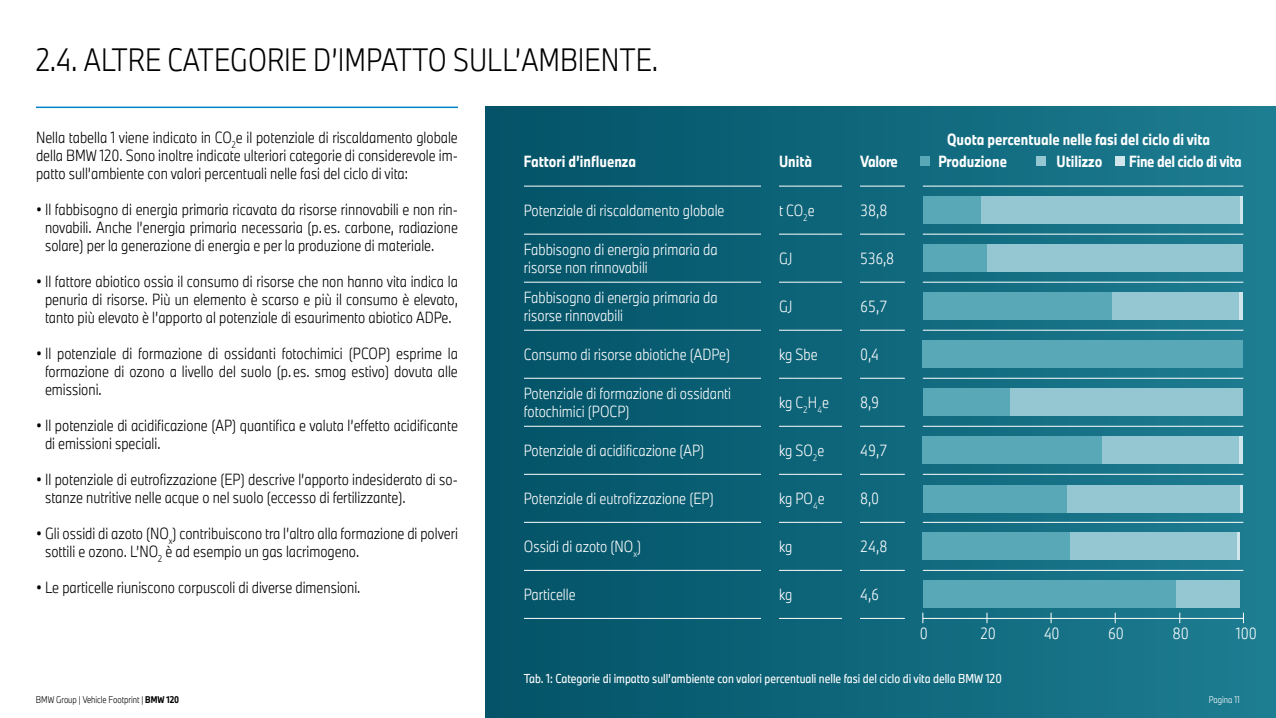
<style>
.page{position:relative;width:1276px;height:718px;background:#fff}
.page>*{position:absolute;margin:0;border:0;box-sizing:border-box;transform-origin:0 0}
.t1{font:300 30px "BMW Group TN Condensed Pro";color:#000}
.t2{font:300 15px/18px "BMW Group TN Condensed Pro";color:#000;text-align:justify}
.t3{font:300 15px/18px "BMW Group TN Condensed";color:#fff}
.t4{font:700 15px "BMW Group TN Condensed";color:#fff}
.t5{font:700 15px "BMW Group TN Condensed";letter-spacing:-.02em;color:#fff}
.t6{font:300 15px "BMW Group TN Condensed Pro";color:#fff}
.t7{font:12px "BMW Group TN Condensed Pro";color:#fff}
.t8{font:300 9px "BMW Group TN Condensed Pro";color:#000}
.t9{font:300 9px "BMW Group TN Condensed Pro";color:#fff}
.s1{font-weight:700}
</style>
<div class="page">
<div style="left:485px;top:106px;width:791px;height:612px;background:linear-gradient(to right,#025267,#1e7e92)"></div>
<hr style="left:36px;top:106px;width:422px;height:2px;background:#0083c6">
<hr style="left:1239px;top:196px;width:3px;height:27px;background:#d0e6eb">
<hr style="left:1239px;top:485px;width:3px;height:27px;background:#d0e6eb">
<hr style="left:1236px;top:532px;width:3px;height:27px;background:#d0e6eb">
<div style="left:980px;top:196px;width:259px;height:27px;background:#94c7d1"></div>
<div style="left:986px;top:244px;width:256px;height:27px;background:#94c7d1"></div>
<div style="left:1111px;top:292px;width:128px;height:27px;background:#94c7d1"></div>
<div style="left:1009px;top:388px;width:233px;height:27px;background:#94c7d1"></div>
<div style="left:1102px;top:436px;width:137px;height:27px;background:#94c7d1"></div>
<div style="left:1066px;top:485px;width:173px;height:27px;background:#94c7d1"></div>
<div style="left:1070px;top:532px;width:166px;height:27px;background:#94c7d1"></div>
<div style="left:1175px;top:580px;width:64px;height:27px;background:#94c7d1"></div>
<div style="left:923px;top:196px;width:57px;height:27px;background:#59a8b8"></div>
<div style="left:923px;top:244px;width:63px;height:27px;background:#59a8b8"></div>
<div style="left:923px;top:292px;width:188px;height:27px;background:#59a8b8"></div>
<div style="left:923px;top:340px;width:320px;height:27px;background:#59a8b8"></div>
<div style="left:923px;top:388px;width:86px;height:27px;background:#59a8b8"></div>
<div style="left:923px;top:436px;width:179px;height:27px;background:#59a8b8"></div>
<div style="left:923px;top:485px;width:143px;height:27px;background:#59a8b8"></div>
<div style="left:923px;top:532px;width:147px;height:27px;background:#59a8b8"></div>
<div style="left:923px;top:580px;width:252px;height:27px;background:#59a8b8"></div>
<hr style="left:524px;top:186px;width:237px;height:1px;background:#fff">
<hr style="left:779px;top:186px;width:63px;height:1px;background:#fff">
<hr style="left:860px;top:186px;width:45px;height:1px;background:#fff">
<hr style="left:923px;top:186px;width:320px;height:1px;background:#fff">
<hr style="left:524px;top:234px;width:237px;height:1px;background:#fff">
<hr style="left:779px;top:234px;width:63px;height:1px;background:#fff">
<hr style="left:860px;top:234px;width:45px;height:1px;background:#fff">
<hr style="left:923px;top:234px;width:320px;height:1px;background:#fff">
<hr style="left:524px;top:282px;width:237px;height:1px;background:#fff">
<hr style="left:779px;top:282px;width:63px;height:1px;background:#fff">
<hr style="left:860px;top:282px;width:45px;height:1px;background:#fff">
<hr style="left:923px;top:282px;width:320px;height:1px;background:#fff">
<hr style="left:524px;top:330px;width:237px;height:1px;background:#fff">
<hr style="left:779px;top:330px;width:63px;height:1px;background:#fff">
<hr style="left:860px;top:330px;width:45px;height:1px;background:#fff">
<hr style="left:923px;top:330px;width:320px;height:1px;background:#fff">
<hr style="left:524px;top:378px;width:237px;height:1px;background:#fff">
<hr style="left:779px;top:378px;width:63px;height:1px;background:#fff">
<hr style="left:860px;top:378px;width:45px;height:1px;background:#fff">
<hr style="left:923px;top:378px;width:320px;height:1px;background:#fff">
<hr style="left:524px;top:426px;width:237px;height:1px;background:#fff">
<hr style="left:779px;top:426px;width:63px;height:1px;background:#fff">
<hr style="left:860px;top:426px;width:45px;height:1px;background:#fff">
<hr style="left:923px;top:426px;width:320px;height:1px;background:#fff">
<hr style="left:524px;top:474px;width:237px;height:1px;background:#fff">
<hr style="left:779px;top:474px;width:63px;height:1px;background:#fff">
<hr style="left:860px;top:474px;width:45px;height:1px;background:#fff">
<hr style="left:923px;top:474px;width:320px;height:1px;background:#fff">
<hr style="left:524px;top:522px;width:237px;height:1px;background:#fff">
<hr style="left:779px;top:522px;width:63px;height:1px;background:#fff">
<hr style="left:860px;top:522px;width:45px;height:1px;background:#fff">
<hr style="left:923px;top:522px;width:320px;height:1px;background:#fff">
<hr style="left:524px;top:570px;width:237px;height:1px;background:#fff">
<hr style="left:779px;top:570px;width:63px;height:1px;background:#fff">
<hr style="left:860px;top:570px;width:45px;height:1px;background:#fff">
<hr style="left:923px;top:570px;width:320px;height:1px;background:#fff">
<hr style="left:524px;top:618px;width:237px;height:1px;background:#fff">
<hr style="left:779px;top:618px;width:63px;height:1px;background:#fff">
<hr style="left:860px;top:618px;width:45px;height:1px;background:#fff">
<hr style="left:923px;top:618px;width:320px;height:1px;background:#fff">
<hr style="left:1239px;top:436px;width:3px;height:27px;background:#d0e6eb">
<hr style="left:1239px;top:292px;width:4px;height:27px;background:#d0e6eb">
<div style="left:920px;top:156px;width:9px;height:9px;background:#59a8b8"></div>
<div style="left:1036px;top:156px;width:9px;height:9px;background:#94c7d1"></div>
<div style="left:1115px;top:156px;width:9px;height:9px;background:#d0e6eb"></div>
<h1 class="t1" style="left:36px;top:38px;width:624px">2.4. ALTRE CATEGORIE D’IMPATTO SULL’AMBIENTE.</h1>
<p class="t2" style="left:36px;top:127px;width:423px">Nella tabella 1 viene indicato in CO<sub>2</sub>e il potenziale di riscaldamento globale della BMW 120. Sono inoltre indicate ulteriori categorie di considerevole im&shy;patto sull’ambiente con valori percentuali nelle fasi del ciclo di vita:</p>
<p class="t2" style="left:45px;top:199px;width:414px;text-indent:-9px">• Il fabbisogno di energia primaria ricavata da risorse rinnovabili e non rin&shy;novabili. Anche l’energia primaria necessaria (p. es. carbone, radiazione solare) per la generazione di energia e per la produzione di materiale.</p>
<p class="t2" style="left:45px;top:271px;width:414px;text-indent:-9px">• Il fattore abiotico ossia il consumo di risorse che non hanno vita indica la penuria di risorse. Più un elemento è scarso e più il consumo è elevato, tanto più elevato è l’apporto al potenziale di esaurimento abiotico ADPe.</p>
<p class="t2" style="left:45px;top:343px;width:414px;text-indent:-9px">• Il potenziale di formazione di ossidanti fotochimici (PCOP) esprime la formazione di ozono a livello del suolo (p. es. smog estivo) dovuta alle emissioni.</p>
<p class="t2" style="left:45px;top:415px;width:414px;text-indent:-9px">• Il potenziale di acidificazione (AP) quantifica e valuta l’effetto acidificante di emissioni speciali.</p>
<p class="t2" style="left:45px;top:469px;width:414px;text-indent:-9px">• Il potenziale di eutrofizzazione (EP) descrive l’apporto indesiderato di so&shy;stanze nutritive nelle acque o nel suolo (eccesso di fertilizzante).</p>
<p class="t2" style="left:45px;top:523px;width:414px;text-indent:-9px">• Gli ossidi di azoto (NO<sub>x</sub>) contribuiscono tra l’altro alla formazione di polveri sottili e ozono. L’NO<sub>2</sub> è ad esempio un gas lacrimogeno.</p>
<p class="t2" style="left:36px;top:577px;width:326px">• Le particelle riuniscono corpuscoli di diverse dimensioni.</p>
<p class="t4" style="left:524px;top:150px;width:114px">Fattori d’influenza</p>
<p class="t4" style="left:779px;top:150px;width:35px">Unità</p>
<p class="t4" style="left:860px;top:150px;width:39px">Valore</p>
<p class="t3" style="left:524px;top:201px;width:202px">Potenziale di riscaldamento globale</p>
<p class="t3" style="left:779px;top:201px;width:37px">t CO<sub>2</sub>e</p>
<p class="t3" style="left:860px;top:201px;width:29px">38,8</p>
<p class="t3" style="left:524px;top:240px;width:195px">Fabbisogno di energia primaria da risorse non rinnovabili</p>
<p class="t3" style="left:779px;top:249px;width:15px">GJ</p>
<p class="t3" style="left:860px;top:249px;width:36px">536,8</p>
<p class="t3" style="left:524px;top:288px;width:195px">Fabbisogno di energia primaria da risorse rinnovabili</p>
<p class="t3" style="left:779px;top:297px;width:15px">GJ</p>
<p class="t3" style="left:860px;top:297px;width:29px">65,7</p>
<p class="t3" style="left:524px;top:345px;width:208px">Consumo di risorse abiotiche (ADPe)</p>
<p class="t3" style="left:779px;top:345px;width:40px">kg Sbe</p>
<p class="t3" style="left:860px;top:345px;width:21px">0,4</p>
<p class="t3" style="left:524px;top:384px;width:209px">Potenziale di formazione di ossidanti fotochimici (POCP)</p>
<p class="t3" style="left:779px;top:393px;width:51px">kg C<sub>2</sub>H<sub>4</sub>e</p>
<p class="t3" style="left:860px;top:393px;width:21px">8,9</p>
<p class="t3" style="left:524px;top:441px;width:182px">Potenziale di acidificazione (AP)</p>
<p class="t3" style="left:779px;top:441px;width:47px">kg SO<sub>2</sub>e</p>
<p class="t3" style="left:860px;top:441px;width:29px">49,7</p>
<p class="t3" style="left:524px;top:489px;width:191px">Potenziale di eutrofizzazione (EP)</p>
<p class="t3" style="left:779px;top:489px;width:47px">kg PO<sub>4</sub>e</p>
<p class="t3" style="left:860px;top:489px;width:21px">8,0</p>
<p class="t3" style="left:524px;top:537px;width:119px">Ossidi di azoto (NO<sub>x</sub>)</p>
<p class="t3" style="left:779px;top:537px;width:15px">kg</p>
<p class="t3" style="left:860px;top:537px;width:29px">24,8</p>
<p class="t3" style="left:524px;top:585px;width:53px">Particelle</p>
<p class="t3" style="left:779px;top:585px;width:15px">kg</p>
<p class="t3" style="left:860px;top:585px;width:21px">4,6</p>
<p class="t4" style="left:947px;top:129px;width:264px">Quota percentuale nelle fasi del ciclo di vita</p>
<p class="t4" style="left:938px;top:150px;width:70px">Produzione</p>
<p class="t4" style="left:1056px;top:150px;width:47px">Utilizzo</p>
<p class="t5" style="left:1129px;top:150px;width:114px">Fine del ciclo di vita</p>
<p class="t6" style="left:919px;top:623px;width:10px">0</p>
<p class="t6" style="left:980px;top:623px;width:17px">20</p>
<p class="t6" style="left:1044px;top:623px;width:17px">40</p>
<p class="t6" style="left:1108px;top:623px;width:17px">60</p>
<p class="t6" style="left:1172px;top:623px;width:18px">80</p>
<p class="t6" style="left:1236px;top:623px;width:22px">100</p>
<p class="t7" style="left:524px;top:669px;width:479px">Tab. 1: Categorie di impatto sull’ambiente con valori percentuali nelle fasi del ciclo di vita della BMW 120</p>
<p class="t8" style="left:36px;top:693px;width:145px">BMW Group | Vehicle Footprint | <span class="s1">BMW 120</span></p>
<p class="t9" style="left:1209px;top:693px;width:33px">Pagina 11</p>
</div>
